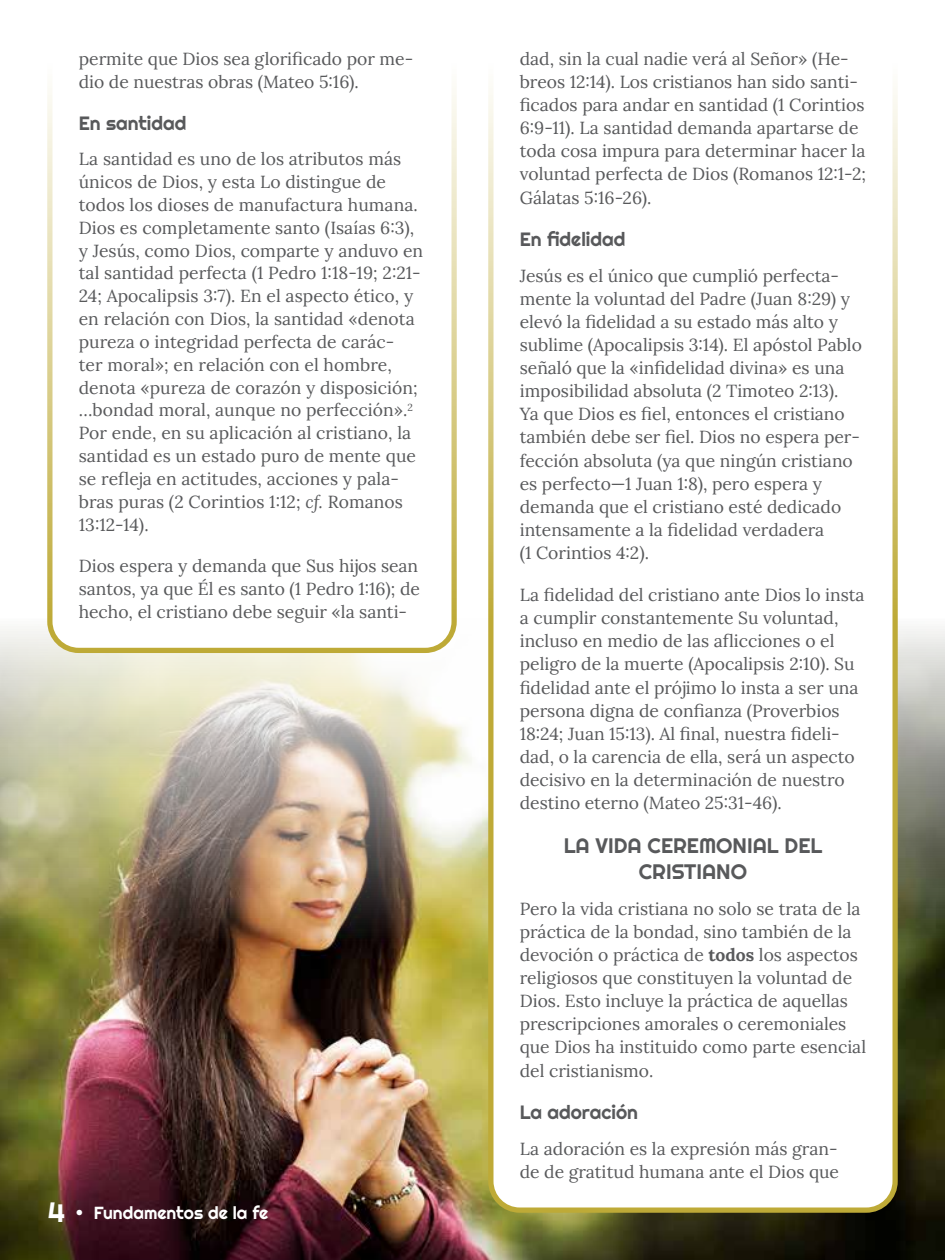
<style>
.page{position:relative;width:945px;height:1260px;background:#fff}
.page>*{position:absolute;margin:0;border:0;box-sizing:border-box;transform-origin:0 0}
.t1{font:21px/25.6px "Righteous";color:#58595b;text-align:center}
.t2{font:19.25px "Righteous";color:#58595b}
.t3{font:17.5px/23.1px "Lora";color:#58595b}
.t4{font:17.5px "Righteous";color:#fff}
.s1{font-style:italic}
.s2{font-size:28px}
.s3{font-size:26.25px}
.s4{font-weight:700}
</style>
<div class="page">
<img style="left:0;top:629px;width:945px;height:631px">
<svg style="left:45px;top:618px;width:414px;height:38px"></svg>
<svg style="left:486px;top:618px;width:414px;height:597px"></svg>
<p class="t3" style="left:79px;top:46px;width:336px">permite que Dios sea glorificado por me&shy;dio de nuestras obras (Mateo 5:16).</p>
<p class="t2" style="left:79px;top:111px;width:109px">En santidad</p>
<p class="t3" style="left:79px;top:146px;width:346px">La santidad es uno de los atributos más únicos de Dios, y esta Lo distingue de todos los dioses de manufactura humana.<br>Dios es completamente santo (Isaías 6:3), y Jesús, como Dios, comparte y anduvo en tal santidad perfecta (1 Pedro 1:18-19; 2:21- 24; Apocalipsis 3:7). En el aspecto ético, y en relación con Dios, la santidad «denota pureza o integridad perfecta de carác-<br>ter moral»; en relación con el hombre, denota «pureza de corazón y disposición; …bondad moral, aunque no perfección».<sup>2<br></sup>Por ende, en su aplicación al cristiano, la santidad es un estado puro de mente que se refleja en actitudes, acciones y pala&shy;bras puras (2 Corintios 1:12; <span class="s1">cf.</span> Romanos 13:12-14).</p>
<p class="t3" style="left:79px;top:554px;width:343px;text-align:justify">Dios espera y demanda que Sus hijos sean santos, ya que Él es santo (1 Pedro 1:16); de hecho, el cristiano debe seguir «la santi-</p>
<p class="t4" style="left:47px;top:1202px;width:223px"><span class="s2">4</span> <span class="s3">•</span> Fundamentos de la fe</p>
<p class="t3" style="left:520px;top:46px;width:348px">dad, sin la cual nadie verá al Señor» (He&shy;breos 12:14). Los cristianos han sido santi&shy;ficados para andar en santidad (1 Corintios 6:9-11). La santidad demanda apartarse de toda cosa impura para determinar hacer la voluntad perfecta de Dios (Romanos 12:1-2; Gálatas 5:16-26).</p>
<p class="t2" style="left:520px;top:227px;width:107px">En fidelidad</p>
<p class="t3" style="left:520px;top:263px;width:344px">Jesús es el único que cumplió perfecta&shy;mente la voluntad del Padre (Juan 8:29) y elevó la fidelidad a su estado más alto y sublime (Apocalipsis 3:14). El apóstol Pablo señaló que la «infidelidad divina» es una imposibilidad absoluta (2 Timoteo 2:13).<br>Ya que Dios es fiel, entonces el cristiano también debe ser fiel. Dios no espera per&shy;fección absoluta (ya que ningún cristiano es perfecto—1 Juan 1:8), pero espera y demanda que el cristiano esté dedicado intensamente a la fidelidad verdadera<br>(1 Corintios 4:2).</p>
<p class="t3" style="left:520px;top:582px;width:346px">La fidelidad del cristiano ante Dios lo insta a cumplir constantemente Su voluntad, incluso en medio de las aflicciones o el peligro de la muerte (Apocalipsis 2:10). Su fidelidad ante el prójimo lo insta a ser una persona digna de confianza (Proverbios 18:24; Juan 15:13). Al final, nuestra fideli&shy;dad, o la carencia de ella, será un aspecto decisivo en la determinación de nuestro destino eterno (Mateo 25:31-46).</p>
<p class="t1" style="left:564px;top:833px;width:260px">LA VIDA CEREMONIAL DEL<br>CRISTIANO</p>
<p class="t3" style="left:520px;top:896px;width:348px">Pero la vida cristiana no solo se trata de la práctica de la bondad, sino también de la devoción o práctica de <span class="s4">todos</span> los aspectos religiosos que constituyen la voluntad de Dios. Esto incluye la práctica de aquellas prescripciones amorales o ceremoniales que Dios ha instituido como parte esencial del cristianismo.</p>
<p class="t2" style="left:520px;top:1100px;width:120px">La adoración</p>
<p class="t3" style="left:520px;top:1136px;width:321px">La adoración es la expresión más gran&shy;de de gratitud humana ante el Dios que</p>
</div>
